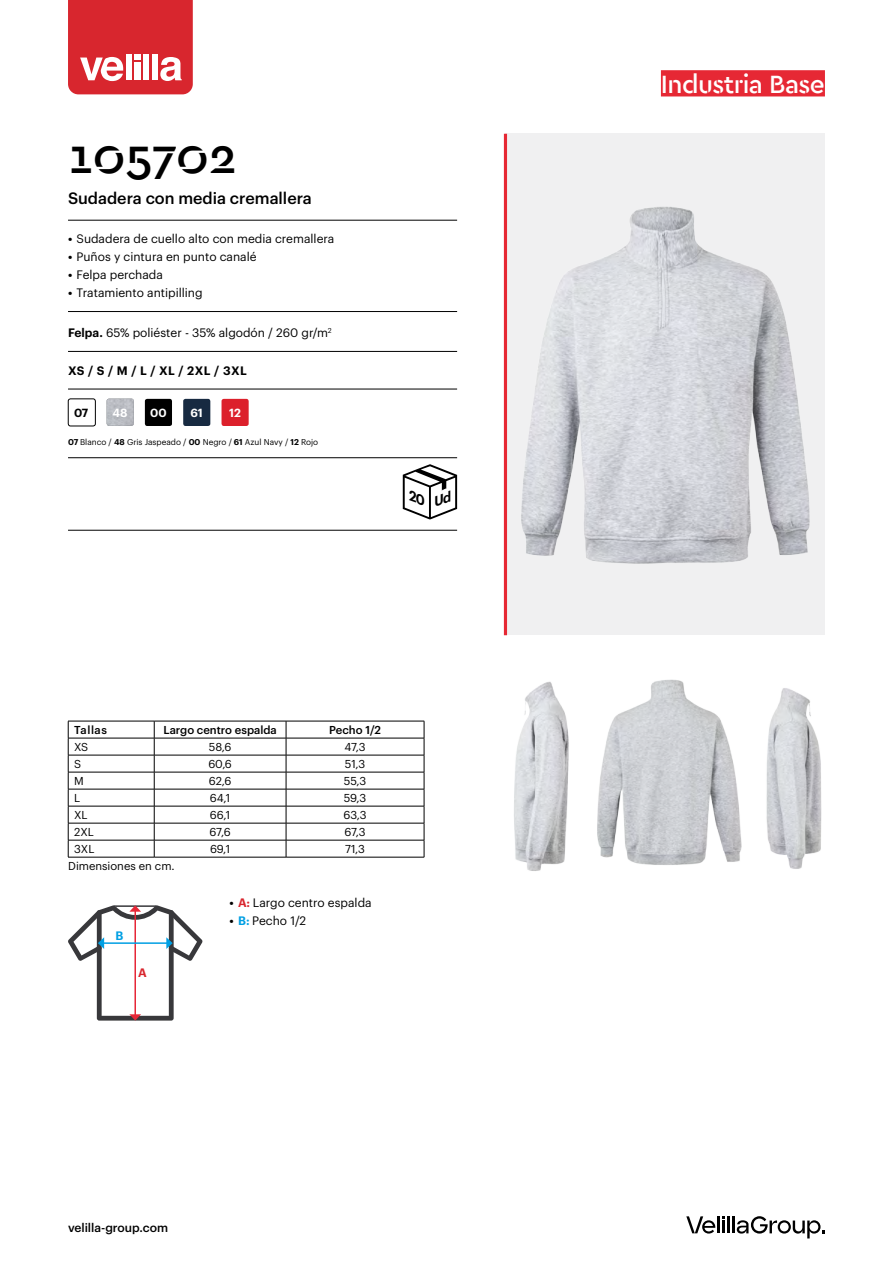
<style>
.page{position:relative;width:893px;height:1263px;background:#fff}
.page>*{position:absolute;margin:0;border:0;box-sizing:border-box;transform-origin:0 0}
.t1{font:500 49.5px "Cera Stencil";color:#000}
.t2{font:500 26.25px "Cera Stencil";letter-spacing:-.02em;color:#fff}
.t3{font:500 16.2px "Graphik";color:#000}
.t4{font:12px "Graphik";color:#000}
.t5{font:600 12px "Graphik";letter-spacing:.04em;color:#000}
.t6{font:500 12px "Graphik";color:#000}
.t7{font:600 12px "Graphik";color:#d8262e}
.t8{font:600 12px "Graphik";color:#009fe3}
.t9{font:600 11.55px "Graphik";color:#fff}
.t10{font:600 11.55px "Graphik";color:#000}
.t11{font:11.25px "Graphik";color:#000}
.t12{font:500 11.25px "Graphik";color:#000}
.t13{font:8.25px "Graphik";color:#000}
.s1{font-weight:600}
.s2{font-weight:600;color:#d8262e}
.s3{font-weight:600;color:#009fe3}
</style>
<div class="page">
<svg style="left:68px;top:0;width:125px;height:94px;background:#dd434a"></svg>
<hr style="left:717px;top:1216px;width:3px;height:17px;background:#000">
<hr style="left:727px;top:1216px;width:3px;height:17px;background:#000">
<svg style="left:722px;top:1216px;width:3px;height:17px"></svg>
<svg style="left:686px;top:1216px;width:29px;height:17px"></svg>
<svg style="left:733px;top:1216px;width:92px;height:22px"></svg>
<img style="left:514px;top:681px;width:55px;height:190px">
<img style="left:766px;top:688px;width:56px;height:181px">
<img style="left:597px;top:679px;width:145px;height:186px">
<div style="left:505px;top:134px;width:320px;height:501px;background:#f0f0f1"></div>
<img style="left:507px;top:145px;width:303px;height:479px">
<hr style="left:504px;top:134px;width:3px;height:501px;background:#e62834">
<svg style="left:68px;top:905px;width:135px;height:115px"></svg>
<hr style="left:154px;top:721px;width:132px;height:1px;background:#000">
<hr style="left:286px;top:721px;width:138px;height:1px;background:#000">
<hr style="left:68px;top:738px;width:86px;height:1px;background:#000">
<hr style="left:154px;top:738px;width:132px;height:1px;background:#000">
<hr style="left:286px;top:738px;width:138px;height:1px;background:#000">
<hr style="left:68px;top:755px;width:86px;height:1px;background:#000">
<hr style="left:154px;top:755px;width:132px;height:1px;background:#000">
<hr style="left:286px;top:755px;width:138px;height:1px;background:#000">
<hr style="left:68px;top:772px;width:86px;height:1px;background:#000">
<hr style="left:154px;top:772px;width:132px;height:1px;background:#000">
<hr style="left:286px;top:772px;width:138px;height:1px;background:#000">
<hr style="left:68px;top:789px;width:86px;height:1px;background:#000">
<hr style="left:154px;top:789px;width:132px;height:1px;background:#000">
<hr style="left:286px;top:789px;width:138px;height:1px;background:#000">
<hr style="left:68px;top:806px;width:86px;height:1px;background:#000">
<hr style="left:154px;top:806px;width:132px;height:1px;background:#000">
<hr style="left:286px;top:806px;width:138px;height:1px;background:#000">
<hr style="left:68px;top:823px;width:86px;height:1px;background:#000">
<hr style="left:154px;top:823px;width:132px;height:1px;background:#000">
<hr style="left:286px;top:823px;width:138px;height:1px;background:#000">
<hr style="left:68px;top:840px;width:86px;height:1px;background:#000">
<hr style="left:154px;top:840px;width:132px;height:1px;background:#000">
<svg style="left:154px;top:721px;width:1px;height:136px"></svg>
<hr style="left:286px;top:840px;width:138px;height:1px;background:#000">
<svg style="left:286px;top:721px;width:1px;height:136px"></svg>
<svg style="left:424px;top:721px;width:1px;height:136px"></svg>
<hr style="left:68px;top:857px;width:86px;height:1px;background:#000">
<hr style="left:154px;top:857px;width:132px;height:1px;background:#000">
<hr style="left:286px;top:857px;width:138px;height:1px;background:#000">
<hr style="left:68px;top:721px;width:86px;height:1px;background:#000">
<svg style="left:68px;top:721px;width:1px;height:136px"></svg>
<hr style="left:68px;top:220px;width:389px;height:1px;background:#000">
<hr style="left:68px;top:311px;width:389px;height:1px;background:#000">
<hr style="left:68px;top:351px;width:389px;height:1px;background:#000">
<hr style="left:68px;top:389px;width:389px;height:1px;background:#000">
<hr style="left:68px;top:457px;width:389px;height:1px;background:#000">
<hr style="left:68px;top:530px;width:389px;height:1px;background:#000">
<div style="left:68px;top:399px;width:28px;height:27px;border:1px solid #000;border-radius:2px"></div>
<div style="left:222px;top:399px;width:27px;height:27px;background:#dc202b;border-radius:2px"></div>
<img style="left:107px;top:399px;width:27px;height:27px">
<div style="left:145px;top:399px;width:27px;height:27px;background:#000;border-radius:2px"></div>
<div style="left:183px;top:399px;width:27px;height:27px;background:#172a41;border-radius:2px"></div>
<div style="left:661px;top:70px;width:164px;height:26px;background:#e62834"></div>
<svg style="left:403px;top:464px;width:54px;height:55px"></svg>
<h1 class="t1" style="left:68px;top:124px;width:170px">105702</h1>
<h3 class="t3" style="left:68px;top:186px;width:245px">Sudadera con media cremallera</h3>
<p class="t4" style="left:68px;top:230px;width:268px"><span class="s1">•</span> Sudadera de cuello alto con media cremallera</p>
<p class="t4" style="left:68px;top:248px;width:190px"><span class="s1">•</span> Puños y cintura en punto canalé</p>
<p class="t4" style="left:68px;top:266px;width:96px"><span class="s1">•</span> Felpa perchada</p>
<p class="t4" style="left:68px;top:284px;width:136px"><span class="s1">•</span> Tratamiento antipilling</p>
<p class="t4" style="left:68px;top:324px;width:265px"><span class="s1">Felpa.</span> 65% poliéster - 35% algodón / 260 gr/m<sup>2</sup></p>
<p class="t5" style="left:68px;top:361px;width:180px">XS / S / M / L / XL / 2XL / 3XL</p>
<p class="t10" style="left:74px;top:404px;width:16px">07</p>
<p class="t9" style="left:113px;top:404px;width:16px">48</p>
<p class="t9" style="left:150px;top:404px;width:18px">00</p>
<p class="t9" style="left:190px;top:404px;width:14px">61</p>
<p class="t9" style="left:229px;top:404px;width:13px">12</p>
<p class="t13" style="left:68px;top:436px;width:252px"><span class="s1">07</span> Blanco / <span class="s1">48</span> Gris Jaspeado / <span class="s1">00</span> Negro / <span class="s1">61</span> Azul Navy / <span class="s1">12</span> Rojo</p>
<p class="t12" style="left:74px;top:721px;width:34px">Tallas</p>
<p class="t12" style="left:163px;top:721px;width:115px">Largo centro espalda</p>
<p class="t12" style="left:329px;top:721px;width:53px">Pecho 1/2</p>
<p class="t11" style="left:74px;top:739px;width:16px">XS</p>
<p class="t11" style="left:209px;top:739px;width:24px">58,6</p>
<p class="t11" style="left:344px;top:739px;width:23px">47,3</p>
<p class="t11" style="left:74px;top:756px;width:9px">S</p>
<p class="t11" style="left:208px;top:756px;width:25px">60,6</p>
<p class="t11" style="left:345px;top:756px;width:22px">51,3</p>
<p class="t11" style="left:74px;top:773px;width:11px">M</p>
<p class="t11" style="left:209px;top:773px;width:24px">62,6</p>
<p class="t11" style="left:344px;top:773px;width:24px">55,3</p>
<p class="t11" style="left:74px;top:790px;width:8px">L</p>
<p class="t11" style="left:210px;top:790px;width:22px">64,1</p>
<p class="t11" style="left:344px;top:790px;width:24px">59,3</p>
<p class="t11" style="left:74px;top:807px;width:15px">XL</p>
<p class="t11" style="left:210px;top:807px;width:22px">66,1</p>
<p class="t11" style="left:343px;top:807px;width:25px">63,3</p>
<p class="t11" style="left:74px;top:824px;width:21px">2XL</p>
<p class="t11" style="left:210px;top:824px;width:23px">67,6</p>
<p class="t11" style="left:344px;top:824px;width:23px">67,3</p>
<p class="t11" style="left:74px;top:841px;width:22px">3XL</p>
<p class="t11" style="left:210px;top:841px;width:22px">69,1</p>
<p class="t11" style="left:345px;top:841px;width:21px">71,3</p>
<p class="t11" style="left:68px;top:858px;width:108px">Dimensiones en cm.</p>
<p class="t8" style="left:116px;top:926px;width:9px">B</p>
<p class="t7" style="left:138px;top:963px;width:10px">A</p>
<p class="t4" style="left:230px;top:893px;width:144px"><span class="s1">•</span> <span class="s2">A:</span> Largo centro espalda</p>
<p class="t4" style="left:230px;top:911px;width:78px"><span class="s1">•</span> <span class="s3">B:</span> Pecho 1/2</p>
<p class="t6" style="left:68px;top:1218px;width:101px">velilla-group.com</p>
<h2 class="t2" style="left:661px;top:67px;width:166px">Industria Base</h2>
</div>
